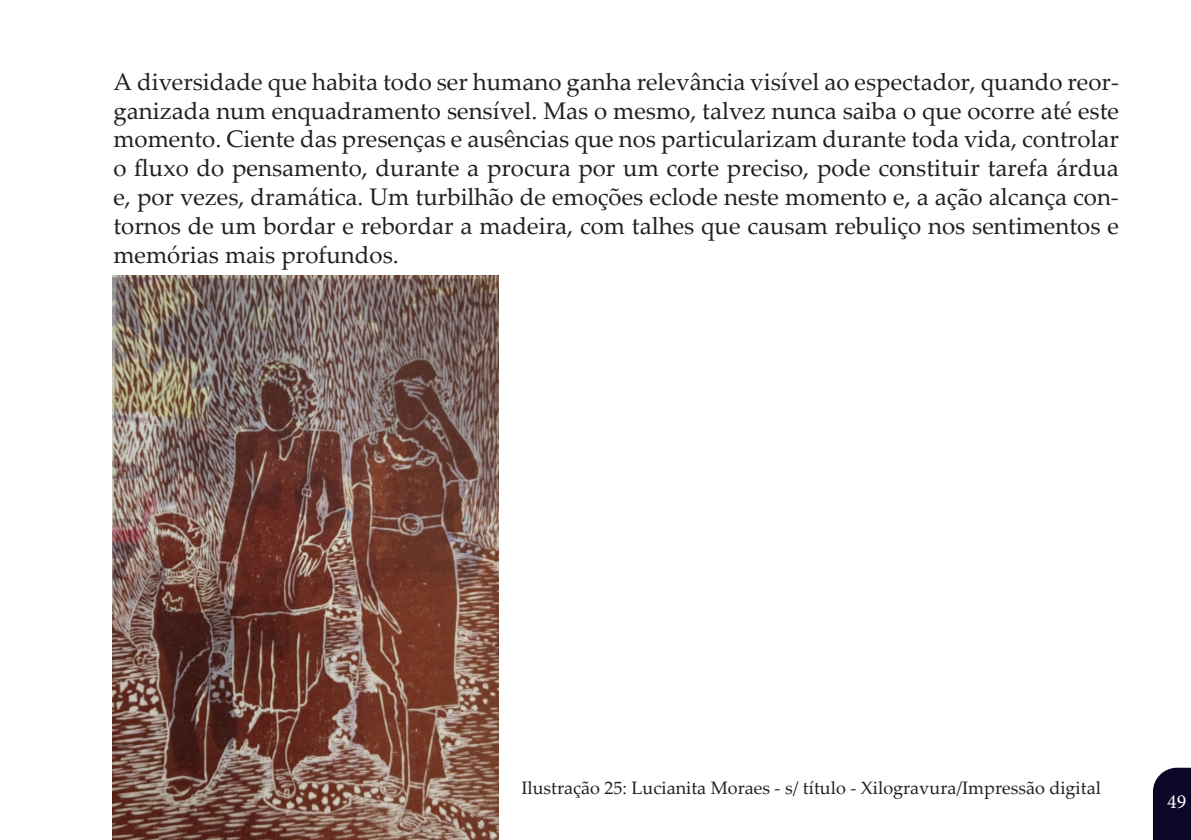
<style>
.page{position:relative;width:1191px;height:840px;background:#fff}
.page>*{position:absolute;margin:0;border:0;box-sizing:border-box;transform-origin:0 0}
.t1{font:24px/28.8px "Palatino Linotype";color:#231f20;text-align:justify}
.t2{font:20px "Minion Pro";color:#fff}
.t3{font:18px "Palatino Linotype";color:#231f20}
</style>
<div class="page">
<div style="left:1153px;top:767px;width:38px;height:72px;background:#0d0727"></div>
<img style="left:112px;top:275px;width:386px;height:564px">
<p class="t1" style="left:113px;top:66px;width:1007px">A diversidade que habita todo ser humano ganha relevância visível ao espectador, quando reor&shy;ganizada num enquadramento sensível. Mas o mesmo, talvez nunca saiba o que ocorre até este momento. Ciente das presenças e ausências que nos particularizam durante toda vida, controlar o fluxo do pensamento, durante a procura por um corte preciso, pode constituir tarefa árdua e, por vezes, dramática. Um turbilhão de emoções eclode neste momento e, a ação alcança con&shy;tornos de um bordar e rebordar a madeira, com talhes que causam rebuliço nos sentimentos e memórias mais profundos.</p>
<p class="t3" style="left:521px;top:774px;width:581px">Ilustração 25: Lucianita Moraes - s/ título - Xilogravura/Impressão digital</p>
<p class="t2" style="left:1167px;top:787px;width:21px">49</p>
</div>
